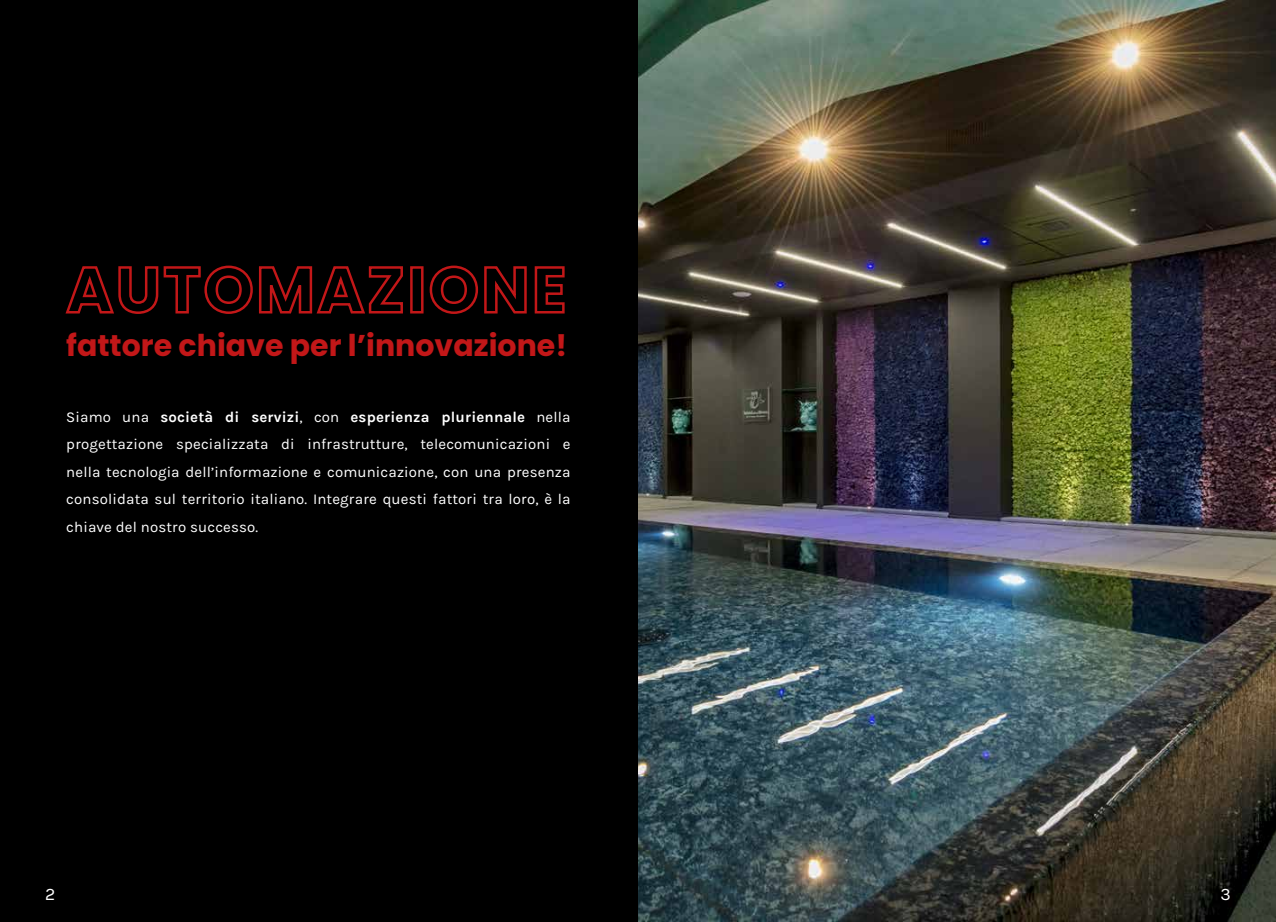
<style>
.page{position:relative;width:1276px;height:922px;background:#fff}
.page>*{position:absolute;margin:0;border:0;box-sizing:border-box;transform-origin:0 0}
.t1{font:700 30px "Poppins";color:#c21718}
.t2{font:17.5px "Karla";color:#fff}
.t3{font:15px/27.5px "Karla";letter-spacing:.01em;color:#fff;text-align:justify}
.s1{font-weight:700}
</style>
<div class="page">
<div style="left:0;top:0;width:1276px;height:921px;background:#000"></div>
<svg style="left:65px;top:265px;width:338px;height:49px"></svg>
<div style="left:410px;top:266px;width:13px;height:47px;border:2px solid #c21718"></div>
<svg style="left:429px;top:265px;width:136px;height:49px"></svg>
<img style="left:638px;top:0;width:638px;height:921px">
<h1 class="t1" style="left:66px;top:328px;width:502px">fattore chiave per l’innovazione!</h1>
<p class="t3" style="left:66px;top:403px;width:506px">Siamo una <span class="s1">società di servizi</span>, con <span class="s1">esperienza pluriennale</span> nella progettazione specializzata di infrastrutture, telecomunicazioni e nella tecnologia dell’informazione e comunicazione, con una presenza consolidata sul territorio italiano. Integrare questi fattori tra loro, è la chiave del nostro successo.</p>
<p class="t2" style="left:45px;top:884px;width:12px">2</p>
<p class="t2" style="left:1220px;top:884px;width:12px">3</p>
</div>
